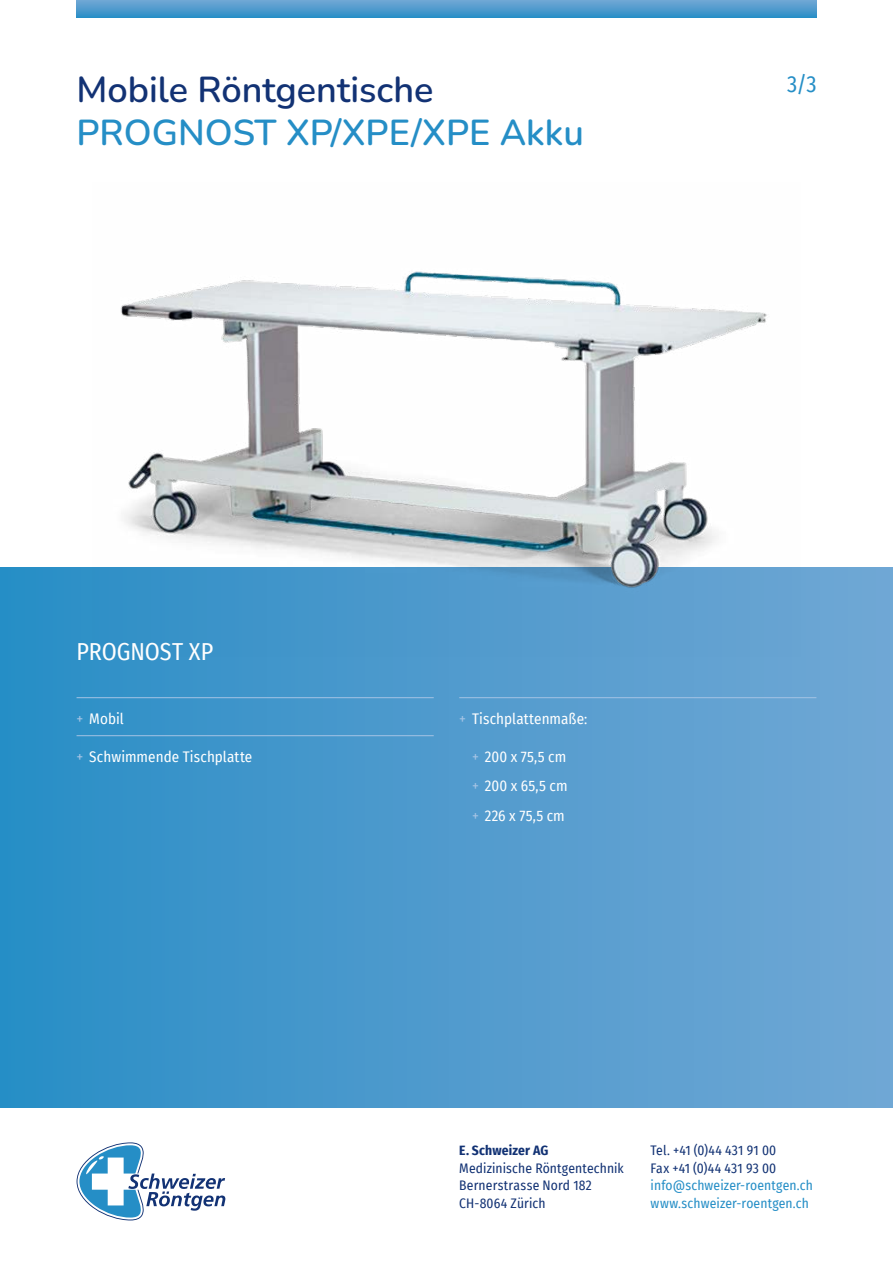
<style>
.page{position:relative;width:893px;height:1263px;background:#fff}
.page>*{position:absolute;margin:0;border:0;box-sizing:border-box;transform-origin:0 0}
.t1{font:600 36px "Nunito";color:#258ec6}
.t2{font:600 36px "Nunito";color:#123274}
.t3{font:24px "Fira Sans Condensed";letter-spacing:-.005em;color:#fff}
.t4{font:22.5px "Fira Sans Condensed";color:#258ec6}
.t5{font:15px/29.5px "Fira Sans Condensed";letter-spacing:.005em;color:#fff;text-align:justify}
.t6{font:13.5px/17.5px "Fira Sans Condensed";letter-spacing:.015em;color:#123274}
.t7{font:13.5px/17.5px "Fira Sans Condensed";letter-spacing:.01em;color:#258ec6}
.t8{font:700 13.5px "Fira Sans Condensed";letter-spacing:.01em;color:#123274}
.s1{color:#a4c3e4}
</style>
<div class="page">
<svg style="left:77px;top:1142px;width:148px;height:78px"></svg>
<div style="left:0;top:567px;width:893px;height:541px;background:linear-gradient(to right,#2a8ec6,#72a7d5)"></div>
<hr style="left:77px;top:697px;width:357px;height:1px;background:#a4c3e4">
<hr style="left:77px;top:735px;width:357px;height:1px;background:#a4c3e4">
<hr style="left:459px;top:697px;width:357px;height:1px;background:#a4c3e4">
<img style="left:93px;top:271px;width:707px;height:385px">
<svg style="left:76px;top:0;width:741px;height:17px;background:#509bcd"></svg>
<h1 class="t2" style="left:77px;top:65px;width:358px">Mobile Röntgentische</h1>
<h3 class="t4" style="left:787px;top:67px;width:31px">3/3</h3>
<h1 class="t1" style="left:77px;top:108px;width:509px">PROGNOST XP/XPE/XPE Akku</h1>
<h2 class="t3" style="left:77px;top:634px;width:138px">PROGNOST XP</h2>
<p class="t5" style="left:77px;top:703px;width:49px"><span class="s1">+</span> Mobil</p>
<p class="t5" style="left:77px;top:741px;width:177px"><span class="s1">+</span> Schwimmende Tischplatte</p>
<p class="t5" style="left:459px;top:703px;width:130px"><span class="s1">+</span> Tischplattenmaße:</p>
<p class="t5" style="left:472px;top:741px;width:97px"><span class="s1">+</span> 200 x 75,5 cm <span class="s1">+</span> 200 x 65,5 cm <span class="s1">+</span> 226 x 75,5 cm</p>
<p class="t8" style="left:459px;top:1139px;width:91px">E. Schweizer AG</p>
<p class="t6" style="left:459px;top:1159px;width:166px">Medizinische Röntgentechnik<br>Bernerstrasse Nord 182<br>CH-8064 Zürich</p>
<p class="t6" style="left:651px;top:1141px;width:127px">Tel. +41 (0)44 431 91 00<br>Fax +41 (0)44 431 93 00</p>
<p class="t7" style="left:651px;top:1176px;width:164px">info@schweizer-roentgen.ch www.schweizer-roentgen.ch</p>
</div>
